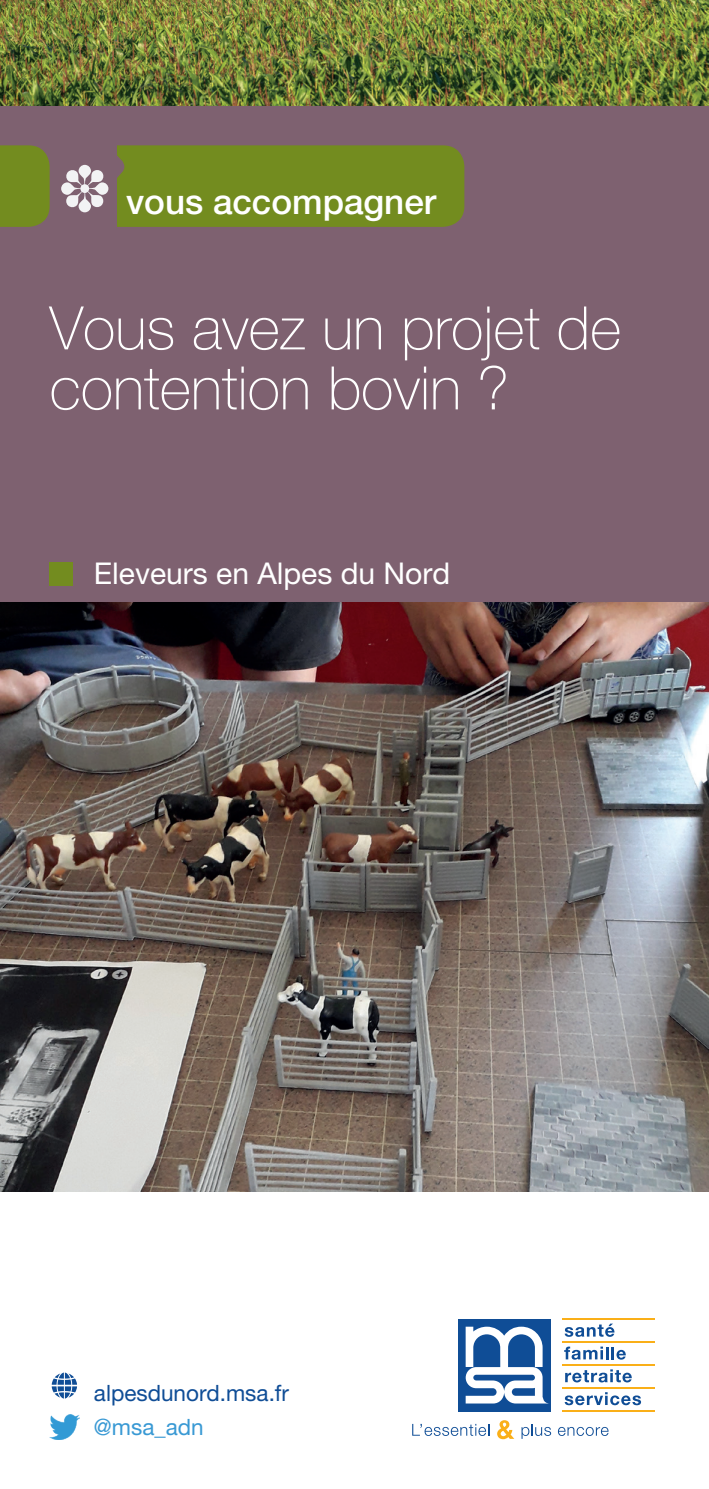
<style>
.page{position:relative;width:709px;height:1489px;background:#fff}
.page>*{position:absolute;margin:0;border:0;box-sizing:border-box;transform-origin:0 0}
.t1{font:60px/60px "Helvetica Neue LT 35 Th";color:#fff}
.t2{font:35px "Helvetica Neue LT 65 Md";color:#fff}
.t3{font:30px "Helvetica Neue LT 55 Rm";color:#fff}
.t4{font:22.5px "Helvetica Neue LT 55 Rm";color:#0f4d96}
.t5{font:22.5px "Helvetica Neue LT 55 Rm";color:#3999d4}
</style>
<div class="page">
<img style="left:0;top:0;width:709px;height:106px">
<div style="left:0;top:106px;width:709px;height:496px;background:#7e6170"></div>
<div style="left:117px;top:145px;width:347px;height:82px;background:#738c1f"></div>
<svg style="left:0;top:145px;width:50px;height:82px;background:#738923"></svg>
<svg style="left:564px;top:1323px;width:50px;height:13px"></svg>
<svg style="left:564px;top:1346px;width:62px;height:13px"></svg>
<svg style="left:565px;top:1369px;width:67px;height:13px"></svg>
<svg style="left:564px;top:1392px;width:77px;height:13px"></svg>
<hr style="left:562px;top:1318px;width:93px;height:1px;background:#faaf18">
<hr style="left:562px;top:1341px;width:93px;height:1px;background:#faaf18">
<hr style="left:562px;top:1364px;width:93px;height:1px;background:#faaf18">
<hr style="left:562px;top:1387px;width:93px;height:1px;background:#faaf18">
<hr style="left:562px;top:1409px;width:93px;height:1px;background:#faaf18">
<div style="left:458px;top:1318px;width:92px;height:92px;background:#0f4d96"></div>
<svg style="left:465px;top:1326px;width:82px;height:77px"></svg>
<svg style="left:412px;top:1423px;width:77px;height:12px"></svg>
<svg style="left:497px;top:1420px;width:17px;height:18px"></svg>
<svg style="left:521px;top:1424px;width:30px;height:14px"></svg>
<svg style="left:558px;top:1426px;width:50px;height:9px"></svg>
<svg style="left:61px;top:165px;width:47px;height:47px"></svg>
<div style="left:80px;top:184px;width:9px;height:9px;background:#f2f3f4;border-radius:50%"></div>
<div style="left:50px;top:562px;width:23px;height:24px;background:#738c1f"></div>
<img style="left:0;top:602px;width:709px;height:588px">
<img style="left:50px;top:1414px;width:30px;height:24px">
<svg style="left:51px;top:1372px;width:26px;height:27px"></svg>
<p class="t2" style="left:126px;top:181px;width:311px">vous accompagner</p>
<p class="t1" style="left:50px;top:297px;width:573px">Vous avez un projet de contention bovin ?</p>
<p class="t3" style="left:94px;top:555px;width:358px">Eleveurs en Alpes du Nord</p>
<p class="t4" style="left:94px;top:1378px;width:197px">alpesdunord.msa.fr</p>
<p class="t5" style="left:94px;top:1412px;width:111px">@msa_adn</p>
</div>
